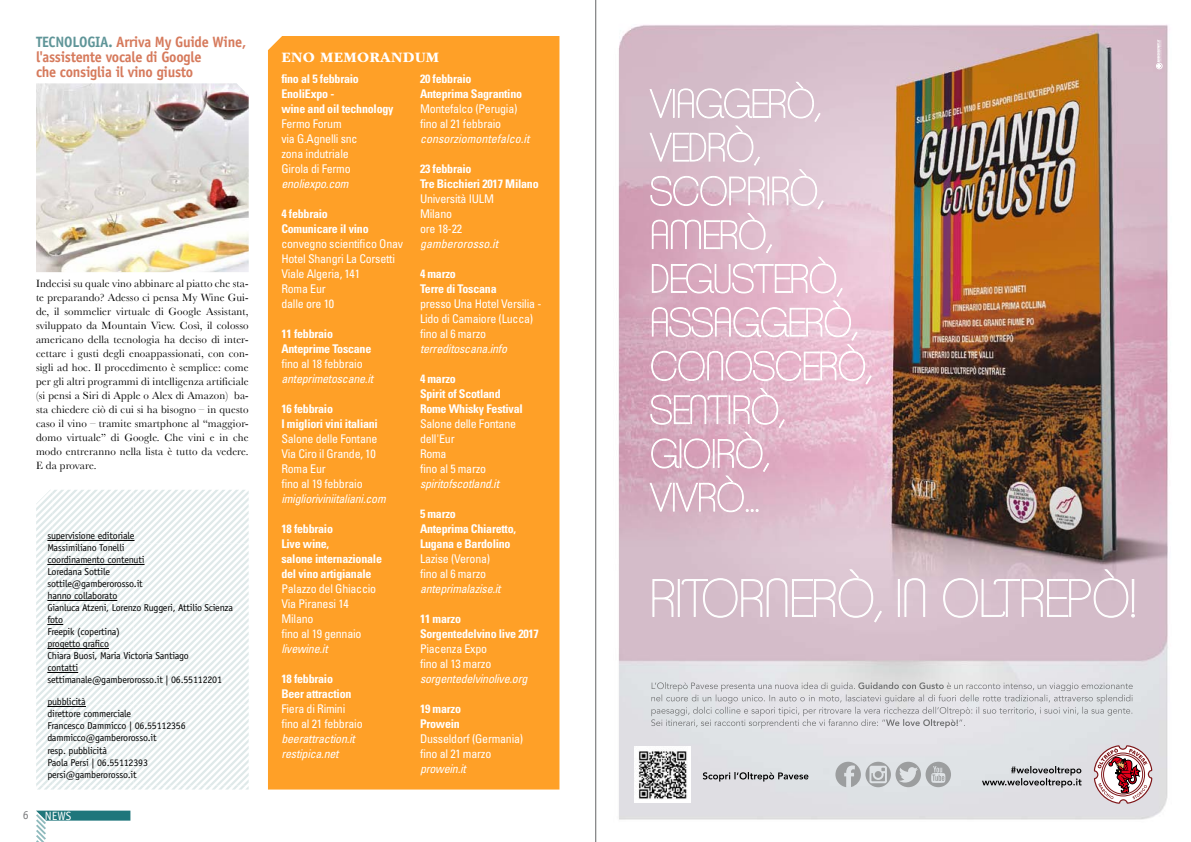
<style>
.page{position:relative;width:1191px;height:842px;background:#fff}
.page>*{position:absolute;margin:0;border:0;box-sizing:border-box;transform-origin:0 0}
.t1{font:700 15px/15px "Officina Sans Std";letter-spacing:-.02em;color:#d67a5c;scale:.95 1}
.t2{font:700 15px "ITC Garamond Std";letter-spacing:.015em;color:#fff}
.t3{font:condensed 12px/15px "Univers LT Std";letter-spacing:-.02em;color:#fff}
.t4{font:700 condensed 12px/15px "Univers LT Std";letter-spacing:-.02em;color:#fff}
.t5{font:italic condensed 12px/15px "Univers LT Std";letter-spacing:-.02em;color:#fff}
.t6{font:italic condensed 12px "Univers LT Std";color:#fff}
.t7{font:12px "Officina Sans Std";color:#fff}
.t8{font:12px "Officina Sans Std";color:#7b7c7e}
.t9{font:11px/14px "Baskerville";letter-spacing:.01em;color:#000;text-align:justify}
.t10{font:10px/12px "Officina Sans Std";letter-spacing:-.02em;color:#000}
.s1{color:#5f9598}
</style>
<div class="page">
<svg style="left:36px;top:811px;width:94px;height:31px"></svg>
<svg style="left:36px;top:490px;width:213px;height:299px"></svg>
<hr style="left:47px;top:648px;width:62px;height:1px;background:#000">
<hr style="left:47px;top:672px;width:31px;height:1px;background:#000">
<hr style="left:47px;top:706px;width:39px;height:1px;background:#000">
<div style="left:268px;top:36px;width:291px;height:753px;background:#ffa027"></div>
<img style="left:36px;top:83px;width:213px;height:189px">
<img style="left:595px;top:0;width:573px;height:842px">
<p class="t1" style="left:36px;top:34px;width:223px"><span class="s1">TECNOLOGIA.</span> Arriva My Guide Wine, l'assistente vocale di Google<br>che consiglia il vino giusto</p>
<p class="t9" style="left:36px;top:276px;width:214px">Indecisi su quale vino abbinare al piatto che sta&shy;te preparando? Adesso ci pensa My Wine Gui&shy;de, il sommelier virtuale di Google Assistant, sviluppato da Mountain View. Così, il colosso americano della tecnologia ha deciso di inter&shy;cettare i gusti degli enoappassionati, con con&shy;sigli ad hoc. Il procedimento è semplice: come per gli altri programmi di intelligenza artificiale (si pensi a Siri di Apple o Alex di Amazon) ba&shy;sta chiedere ciò di cui si ha bisogno – in questo caso il vino – tramite smartphone al “maggior&shy;domo virtuale” di Google. Che vini e in che modo entreranno nella lista è tutto da vedere.<br>E da provare.</p>
<p class="t10" style="left:47px;top:530px;width:187px">supervisione editoriale<br>Massimiliano Tonelli<br>coordinamento contenuti<br>Loredana Sottile<br>sottile@gamberorosso.it<br>hanno collaborato<br>Gianluca Atzeni, Lorenzo Ruggeri, Attilio Scienza foto<br>Freepik (copertina)<br>progetto grafico<br>Chiara Buosi, Maria Victoria Santiago<br>contatti<br>settimanale@gamberorosso.it | 06.55112201</p>
<p class="t10" style="left:47px;top:696px;width:140px">pubblicità<br>direttore commerciale<br>Francesco Dammicco | 06.55112356 dammicco@gamberorosso.it<br>resp. pubblicità<br>Paola Persi | 06.55112393 persi@gamberorosso.it</p>
<p class="t8" style="left:23px;top:808px;width:7px">6</p>
<p class="t7" style="left:45px;top:809px;width:28px">NEWS</p>
<p class="t2" style="left:281px;top:48px;width:159px">ENO MEMORANDUM</p>
<p class="t4" style="left:281px;top:71px;width:114px">fino al 5 febbraio<br>EnoliExpo -<br>wine and oil technology</p>
<p class="t3" style="left:281px;top:116px;width:78px">Fermo Forum via G.Agnelli snc zona indutriale<br>Girola di Fermo</p>
<p class="t5" style="left:281px;top:176px;width:69px">enoliexpo.com</p>
<p class="t4" style="left:281px;top:206px;width:89px">4 febbraio<br>Comunicare il vino</p>
<p class="t3" style="left:281px;top:236px;width:123px">convegno scientifico Onav<br>Hotel Shangri La Corsetti<br>Viale Algeria, 141<br>Roma Eur<br>dalle ore 10</p>
<p class="t4" style="left:281px;top:326px;width:91px">11 febbraio<br>Anteprime Toscane</p>
<p class="t3" style="left:281px;top:356px;width:83px">fino al 18 febbraio</p>
<p class="t5" style="left:281px;top:371px;width:93px">anteprimetoscane.it</p>
<p class="t4" style="left:281px;top:401px;width:98px">16 febbraio<br>I migliori vini italiani</p>
<p class="t3" style="left:281px;top:431px;width:98px">Salone delle Fontane<br>Via Ciro il Grande, 10<br>Roma Eur<br>fino al 19 febbraio</p>
<p class="t5" style="left:281px;top:491px;width:106px">imiglioriviniitaliani.com</p>
<p class="t4" style="left:281px;top:521px;width:102px">18 febbraio<br>Live wine,<br>salone internazionale del vino artigianale</p>
<p class="t3" style="left:281px;top:581px;width:96px">Palazzo del Ghiaccio<br>Via Piranesi 14<br>Milano<br>fino al 19 gennaio</p>
<p class="t5" style="left:281px;top:641px;width:48px">livewine.it</p>
<p class="t4" style="left:281px;top:671px;width:71px">18 febbraio<br>Beer attraction</p>
<p class="t3" style="left:281px;top:701px;width:83px">Fiera di Rimini fino al 21 febbraio</p>
<p class="t5" style="left:281px;top:731px;width:75px">beerattraction.it restipica.net</p>
<p class="t4" style="left:420px;top:71px;width:104px">20 febbraio<br>Anteprima Sagrantino</p>
<p class="t3" style="left:420px;top:101px;width:99px">Montefalco (Perugia) fino al 21 febbraio</p>
<p class="t6" style="left:420px;top:131px;width:111px">consorziomontefalco.it</p>
<p class="t4" style="left:420px;top:161px;width:120px">23 febbraio<br>Tre Bicchieri 2017 Milano</p>
<p class="t3" style="left:420px;top:191px;width:75px">Università IULM<br>Milano<br>ore 18-22</p>
<p class="t6" style="left:420px;top:236px;width:79px">gamberorosso.it</p>
<p class="t4" style="left:420px;top:266px;width:78px">4 marzo<br>Terre di Toscana</p>
<p class="t3" style="left:420px;top:296px;width:123px">presso Una Hotel Versilia -<br>Lido di Camaiore (Lucca) fino al 6 marzo</p>
<p class="t5" style="left:420px;top:341px;width:88px">terreditoscana.info</p>
<p class="t4" style="left:420px;top:371px;width:104px">4 marzo<br>Spirit of Scotland<br>Rome Whisky Festival</p>
<p class="t3" style="left:420px;top:416px;width:98px">Salone delle Fontane dell'Eur<br>Roma<br>fino al 5 marzo</p>
<p class="t5" style="left:420px;top:476px;width:80px">spiritofscotland.it</p>
<p class="t4" style="left:420px;top:506px;width:98px">5 marzo<br>Anteprima Chiaretto,<br>Lugana e Bardolino</p>
<p class="t3" style="left:420px;top:551px;width:72px">Lazise (Verona) fino al 6 marzo</p>
<p class="t5" style="left:420px;top:581px;width:82px">anteprimalazise.it</p>
<p class="t4" style="left:420px;top:611px;width:120px">11 marzo<br>Sorgentedelvino live 2017</p>
<p class="t3" style="left:420px;top:641px;width:73px">Piacenza Expo fino al 13 marzo</p>
<p class="t5" style="left:420px;top:671px;width:109px">sorgentedelvinolive.org</p>
<p class="t4" style="left:420px;top:701px;width:42px">19 marzo<br>Prowein</p>
<p class="t3" style="left:420px;top:731px;width:105px">Dusseldorf (Germania) fino al 21 marzo</p>
<p class="t5" style="left:420px;top:761px;width:47px">prowein.it</p>
</div>
